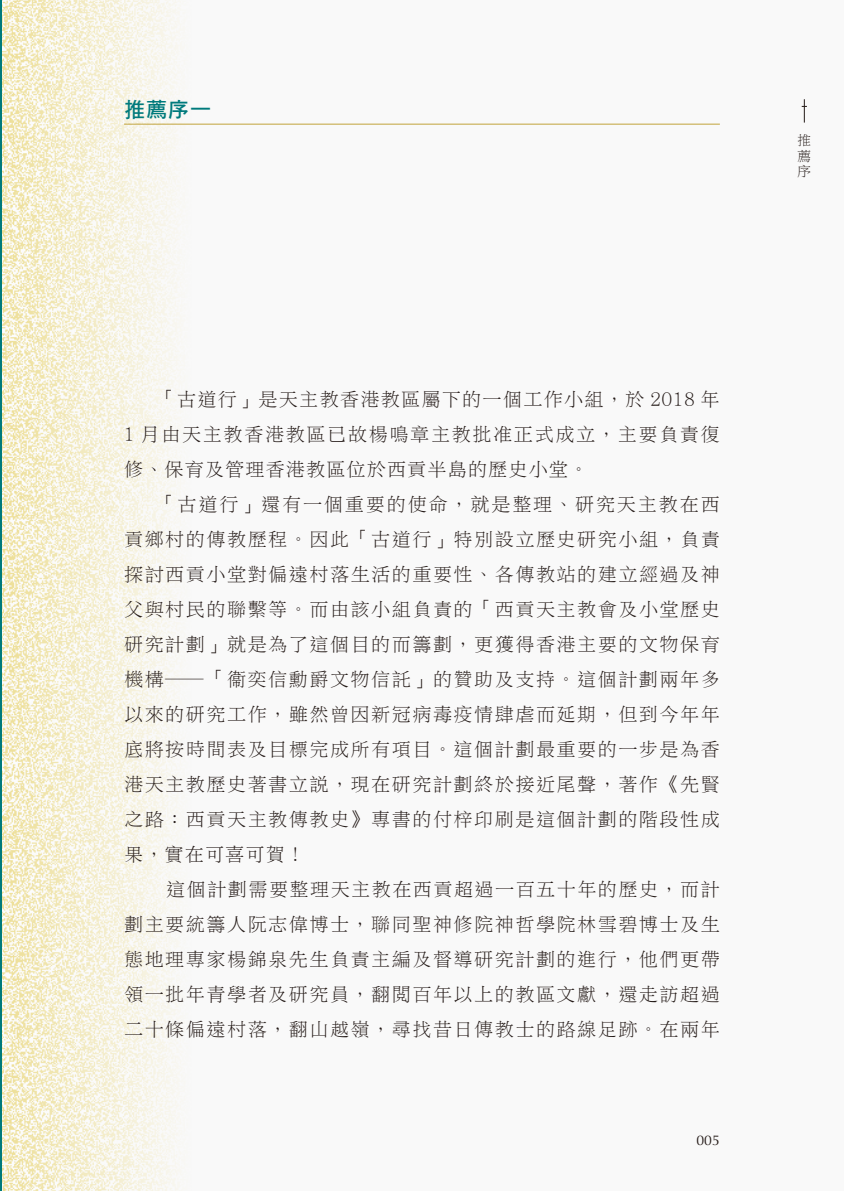
<style>
.page{position:relative;width:844px;height:1191px;background:#fff}
.page>*{position:absolute;margin:0;border:0;box-sizing:border-box;transform-origin:0 0}
.t1{font:21px "DF Hei HK W7";color:#007a7c}
.t2{font:19.25px/35px "DF Li Song HK W3";letter-spacing:.07em;color:#231916;text-align:justify}
.t3{font:14px "Optima";color:#231916}
.t4{font:14px/15.4px "DF Li Song HK W3";color:#231916;text-align:justify}
</style>
<div class="page">
<div style="left:1px;top:0;width:842px;height:1191px;background:#f9f9f9"></div>
<img style="left:1px;top:0;width:191px;height:1191px">
<hr style="left:0;top:0;width:1px;height:1191px;background:#007a7c">
<hr style="left:124px;top:124px;width:595px;height:1px;background:#c1a33b">
<svg style="left:801px;top:99px;width:5px;height:24px"></svg>
<p class="t1" style="left:124px;top:98px;width:89px">推薦序一</p>
<p class="t4" style="left:797px;top:132px;width:15px">推薦序</p>
<p class="t2" style="left:124px;top:381px;width:597px;text-indent:33px">「古道行」是天主教香港教區屬下的一個工作小組，於 2018 年1 月由天主教香港教區已故楊鳴章主教批准正式成立，主要負責復修、保育及管理香港教區位於西貢半島的歷史小堂。</p>
<p class="t2" style="left:124px;top:486px;width:597px;text-indent:33px">「古道行」還有一個重要的使命，就是整理、研究天主教在西貢鄉村的傳教歷程。因此「古道行」特別設立歷史研究小組，負責探討西貢小堂對偏遠村落生活的重要性、各傳教站的建立經過及神父與村民的聯繫等。而由該小組負責的「西貢天主教會及小堂歷史研究計劃」就是為了這個目的而籌劃，更獲得香港主要的文物保育機構─「衞奕信勳爵文物信託」的贊助及支持。這個計劃兩年多以來的研究工作，雖然曾因新冠病毒疫情肆虐而延期，但到今年年底將按時間表及目標完成所有項目。這個計劃最重要的一步是為香港天主教歷史著書立說，現在研究計劃終於接近尾聲，著作《先賢之路：西貢天主教傳教史》專書的付梓印刷是這個計劃的階段性成果，實在可喜可賀！</p>
<p class="t2" style="left:124px;top:871px;width:597px;text-indent:42px">這個計劃需要整理天主教在西貢超過一百五十年的歷史，而計劃主要統籌人阮志偉博士，聯同聖神修院神哲學院林雪碧博士及生態地理專家楊錦泉先生負責主編及督導研究計劃的進行，他們更帶領一批年青學者及研究員，翻閱百年以上的教區文獻，還走訪超過二十條偏遠村落，翻山越嶺，尋找昔日傳教士的路線足跡。在兩年</p>
<p class="t3" style="left:696px;top:1132px;width:25px">005</p>
</div>
